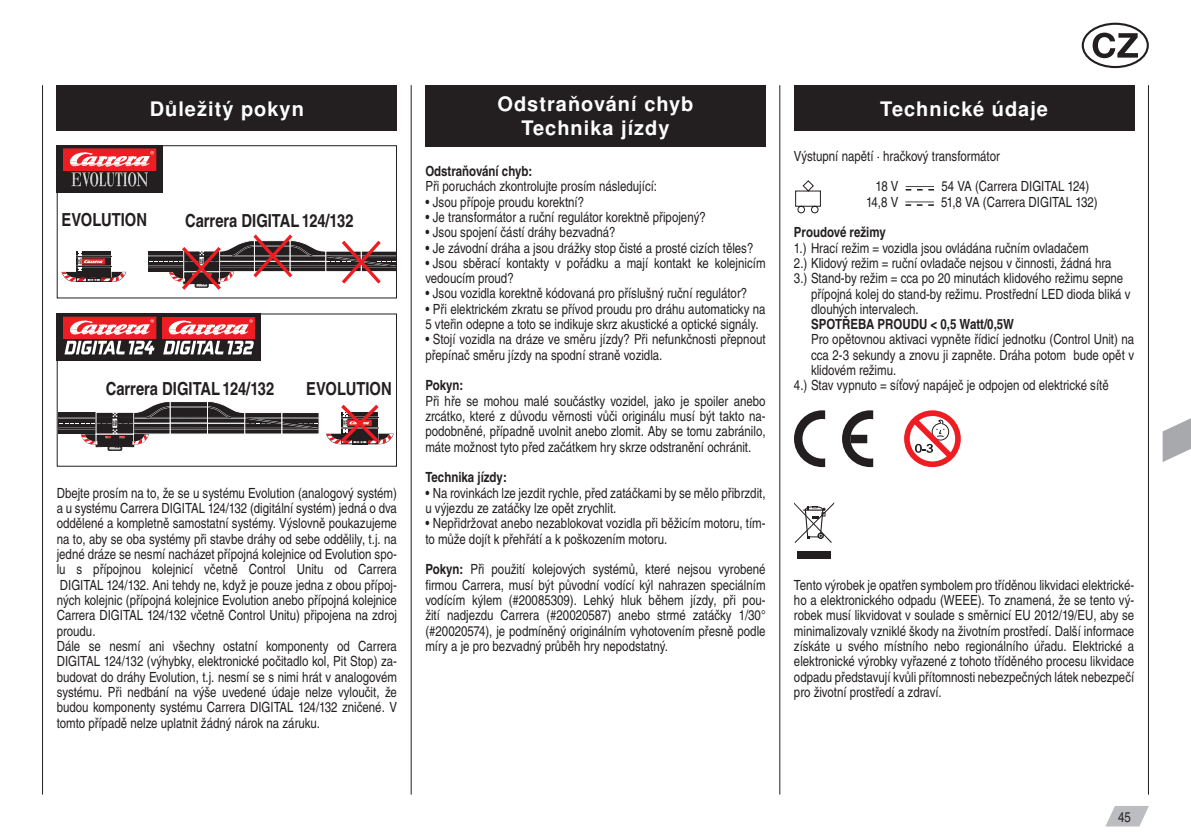
<style>
.page{position:relative;width:1191px;height:840px;background:#fff}
.page>*{position:absolute;margin:0;border:0;box-sizing:border-box;transform-origin:0 0}
.t1{font:700 20px/24px "Nimbus San LOT";letter-spacing:.05em;color:#fff;text-align:center}
.t2{font:18px "Nimbus San LOT Bol Con";color:#231f20}
.t3{font:14px/15.4px "Nimbus San LOT Reg Con";color:#231f20}
.t4{font:14px "Nimbus San LOT Bol Con";color:#231f20}
.s1{font-family:"Nimbus San LOT Bol Con"}
</style>
<div class="page">
<svg style="left:1105px;top:806px;width:44px;height:20px"></svg>
<hr style="left:42px;top:85px;width:1px;height:709px;background:#231f20">
<hr style="left:1148px;top:85px;width:1px;height:709px;background:#231f20">
<hr style="left:411px;top:85px;width:1px;height:709px;background:#231f20">
<hr style="left:779px;top:85px;width:1px;height:709px;background:#231f20">
<svg style="left:1162px;top:418px;width:29px;height:44px"></svg>
<svg style="left:1082px;top:24px;width:65px;height:43px"></svg>
<div style="left:1081px;top:23px;width:67px;height:45px;border:2px solid #231f20;border-radius:50%"></div>
<svg style="left:1092px;top:33px;width:46px;height:25px"></svg>
<div style="left:57px;top:85px;width:340px;height:46px;background:#231f20"></div>
<svg style="left:62px;top:251px;width:64px;height:31px"></svg>
<div style="left:148px;top:251px;width:35px;height:20px;background:#231f20"></div>
<hr style="left:148px;top:265px;width:35px;height:2px;background:#fff">
<hr style="left:148px;top:266px;width:35px;height:1px;background:#231f20">
<hr style="left:148px;top:255px;width:35px;height:2px;background:#fff">
<hr style="left:148px;top:256px;width:35px;height:1px;background:#231f20">
<svg style="left:149px;top:234px;width:246px;height:55px"></svg>
<div style="left:57px;top:145px;width:106px;height:47px;background:#231f20"></div>
<div style="left:64px;top:149px;width:92px;height:21px;background:#ee1d23"></div>
<svg style="left:70px;top:151px;width:84px;height:35px"></svg>
<div style="left:57px;top:145px;width:340px;height:153px;border:1px solid #231f20"></div>
<div style="left:57px;top:313px;width:204px;height:47px;background:#231f20"></div>
<div style="left:64px;top:317px;width:92px;height:21px;border:1px solid #ee1d23"></div>
<svg style="left:64px;top:318px;width:90px;height:36px"></svg>
<svg style="left:326px;top:404px;width:67px;height:41px"></svg>
<svg style="left:170px;top:401px;width:37px;height:22px"></svg>
<hr style="left:170px;top:416px;width:37px;height:2px;background:#fff">
<hr style="left:170px;top:417px;width:37px;height:1px;background:#231f20">
<div style="left:170px;top:401px;width:38px;height:22px;border:1px solid #fff"></div>
<svg style="left:172px;top:425px;width:34px;height:7px"></svg>
<hr style="left:170px;top:427px;width:37px;height:2px;background:#fff">
<hr style="left:170px;top:428px;width:37px;height:1px;background:#231f20">
<div style="left:170px;top:423px;width:38px;height:11px;border:1px solid #fff"></div>
<div style="left:207px;top:423px;width:38px;height:11px;background:#231f20"></div>
<div style="left:245px;top:412px;width:37px;height:22px;background:#231f20"></div>
<div style="left:282px;top:412px;width:37px;height:22px;background:#231f20"></div>
<svg style="left:207px;top:401px;width:110px;height:29px"></svg>
<div style="left:282px;top:412px;width:37px;height:22px;border:1px solid #fff"></div>
<svg style="left:59px;top:401px;width:111px;height:49px"></svg>
<div style="left:162px;top:317px;width:93px;height:21px;border:1px solid #ee1d23"></div>
<svg style="left:163px;top:318px;width:91px;height:36px"></svg>
<div style="left:57px;top:313px;width:340px;height:153px;border:1px solid #231f20"></div>
<div style="left:425px;top:85px;width:340px;height:61px;background:#231f20"></div>
<div style="left:794px;top:85px;width:340px;height:46px;background:#231f20"></div>
<svg style="left:905px;top:186px;width:29px;height:4px"></svg>
<svg style="left:795px;top:180px;width:26px;height:33px"></svg>
<svg style="left:905px;top:201px;width:29px;height:5px"></svg>
<svg style="left:794px;top:410px;width:31px;height:57px"></svg>
<svg style="left:842px;top:410px;width:31px;height:57px"></svg>
<svg style="left:904px;top:410px;width:56px;height:57px"></svg>
<div style="left:797px;top:551px;width:33px;height:7px;background:#231f20"></div>
<svg style="left:794px;top:502px;width:40px;height:41px"></svg>
<h1 class="t1" style="left:150px;top:97px;width:156px">Důležitý pokyn</h1>
<p class="t2" style="left:62px;top:209px;width:87px">EVOLUTION</p>
<p class="t2" style="left:185px;top:209px;width:170px">Carrera DIGITAL124/132</p>
<p class="t2" style="left:106px;top:377px;width:170px">Carrera DIGITAL124/132</p>
<p class="t2" style="left:306px;top:377px;width:87px">EVOLUTION</p>
<p class="t3" style="left:57px;top:485px;width:342px">Dbejte prosím na to, že se u systému Evolution (analogový systém) a u systému Carrera DIGITAL 124/132 (digitální systém) jedná o dva oddělené a kompletně samostatní systémy. Výslovně poukazujeme na to, aby se oba systémy při stavbe dráhy od sebe oddělily, t.j. na jedné dráze se nesmí nacházet přípojná kolejnice od Evolution spo&shy;lu s přípojnou kolejnicí včetně Control Unitu od Carrera DIGITAL 124/132. Ani tehdy ne, když je pouze jedna z obou přípoj&shy;ných kolejnic (přípojná kolejnice Evolution anebo přípojná kolejnice Carrera DIGITAL 124/132 včetně Control Unitu) připojena na zdroj proudu.<br>Dále se nesmí ani všechny ostatní komponenty od Carrera DIGITAL 124/132 (výhybky, elektronické počitadlo kol, Pit Stop) za&shy;budovat do dráhy Evolution, t.j. nesmí se s nimi hrát v analogovém systému. Při nedbání na výše uvedené údaje nelze vyloučit, že budou komponenty systému Carrera DIGITAL 124/132 zničené. V tomto případě nelze uplatnit žádný nárok na záruku.</p>
<h1 class="t1" style="left:497px;top:93px;width:197px">Odstraňování chyb<br>Technika jízdy</h1>
<p class="t4" style="left:425px;top:162px;width:108px">Odstraňování chyb:</p>
<p class="t3" style="left:425px;top:179px;width:233px">Při poruchách zkontrolujte prosím následující:</p>
<p class="t3" style="left:425px;top:194px;width:160px">• Jsou přípoje proudu korektní?</p>
<p class="t3" style="left:425px;top:209px;width:282px">• Je transformátor a ruční regulátor korektně připojený?</p>
<p class="t3" style="left:425px;top:225px;width:192px">• Jsou spojení částí dráhy bezvadná?</p>
<p class="t3" style="left:425px;top:240px;width:329px">• Je závodní dráha a jsou drážky stop čisté a prosté cizích těles?</p>
<p class="t3" style="left:425px;top:255px;width:342px">• Jsou sběrací kontakty v pořádku a mají kontakt ke kolejnicím vedoucím proud?</p>
<p class="t3" style="left:425px;top:286px;width:323px">• Jsou vozidla korektně kódovaná pro příslušný ruční regulátor?</p>
<p class="t3" style="left:425px;top:301px;width:342px">• Při elektrickém zkratu se přívod proudu pro dráhu automaticky na<br>5 vteřin odepne a toto se indikuje skrz akustické a optické signály.</p>
<p class="t3" style="left:425px;top:332px;width:342px">• Stojí vozidla na dráze ve směru jízdy? Při nefunkčnosti přepnout přepínač směru jízdy na spodní straně vozidla.</p>
<p class="t4" style="left:425px;top:376px;width:40px">Pokyn:</p>
<p class="t3" style="left:425px;top:393px;width:342px;text-align:justify">Při hře se mohou malé součástky vozidel, jako je spoiler anebo zrcátko, které z důvodu věrnosti vůči originálu musí být takto na&shy;podobněné, případně uvolnit anebo zlomit. Aby se tomu zabránilo, máte možnost tyto před začátkem hry skrze odstranění ochránit.</p>
<p class="t4" style="left:425px;top:468px;width:83px">Technika jízdy:</p>
<p class="t3" style="left:425px;top:485px;width:342px">• Na rovinkách lze jezdit rychle, před zatáčkami by se mělo přibrzdit, u výjezdu ze zatáčky lze opět zrychlit.</p>
<p class="t3" style="left:425px;top:515px;width:342px">• Nepřidržovat anebo nezablokovat vozidla při běžicím motoru, tím&shy;to může dojít k přehřátí a k poškozením motoru.</p>
<p class="t3" style="left:425px;top:561px;width:342px;text-align:justify"><span class="s1">Pokyn:</span> Při použití kolejových systémů, které nejsou vyrobené firmou Carrera, musí být původní vodící kýl nahrazen speciálním vodícím kýlem (#20085309). Lehký hluk během jízdy, při pou&shy;žití nadjezdu Carrera (#20020587) anebo strmé zatáčky 1/30° (#20020574), je podmíněný originálním vyhotovením přesně podle míry a je pro bezvadný průběh hry nepodstatný.</p>
<h1 class="t1" style="left:880px;top:97px;width:169px">Technické údaje</h1>
<p class="t3" style="left:875px;top:140px;width:126px;line-height:30.6px;text-indent:-82px">Výstupní napětí · hračkový transformátor<br>18 V</p>
<p class="t3" style="left:941px;top:179px;width:149px">54 VA (Carrera DIGITAL 124)</p>
<p class="t3" style="left:866px;top:194px;width:34px">14,8 V</p>
<p class="t3" style="left:941px;top:194px;width:158px">51,8 VA (Carrera DIGITAL 132)</p>
<p class="t4" style="left:794px;top:223px;width:93px">Proudové režimy</p>
<p class="t3" style="left:794px;top:240px;width:296px">1.) Hrací režim = vozidla jsou ovládána ručním ovladačem</p>
<p class="t3" style="left:794px;top:255px;width:319px">2.) Klidový režim = ruční ovladače nejsou v činnosti, žádná hra</p>
<p class="t3" style="left:794px;top:271px;width:331px">3.) Stand-by režim = cca po 20 minutách klidového režimu sepne</p>
<p class="t3" style="left:811px;top:286px;width:321px">přípojná kolej do stand-by režimu. Prostřední LED dioda bliká v</p>
<p class="t3" style="left:811px;top:301px;width:109px">dlouhých intervalech.</p>
<p class="t4" style="left:811px;top:315px;width:205px">SPOTŘEBA PROUDU &lt; 0,5 Watt/0,5W</p>
<p class="t3" style="left:811px;top:332px;width:325px">Pro opětovnou aktivaci vypněte řídicí jednotku (Control Unit) na</p>
<p class="t3" style="left:811px;top:347px;width:325px">cca 2-3 sekundy a znovu ji zapněte. Dráha potom bude opět v</p>
<p class="t3" style="left:811px;top:362px;width:87px">klidovém režimu.</p>
<p class="t3" style="left:794px;top:378px;width:316px">4.) Stav vypnuto = síťový napáječ je odpojen od elektrické sítě</p>
<p class="t3" style="left:794px;top:577px;width:342px;text-align:justify">Tento výrobek je opatřen symbolem pro tříděnou likvidaci elektrické&shy;ho a elektronického odpadu (WEEE). To znamená, že se tento vý&shy;robek musí likvidovat v soulade s směrnicí EU 2012/19/EU, aby se minimalizovaly vzniklé škody na životním prostředí. Další informace získáte u svého místního nebo regionálního úřadu. Elektrické a elektronické výrobky vyřazené z tohoto tříděného procesu likvidace odpadu představují kvůli přítomnosti nebezpečných látek nebezpečí pro životní prostředí a zdraví.</p>
<p class="t3" style="left:1118px;top:808px;width:14px">45</p>
</div>
